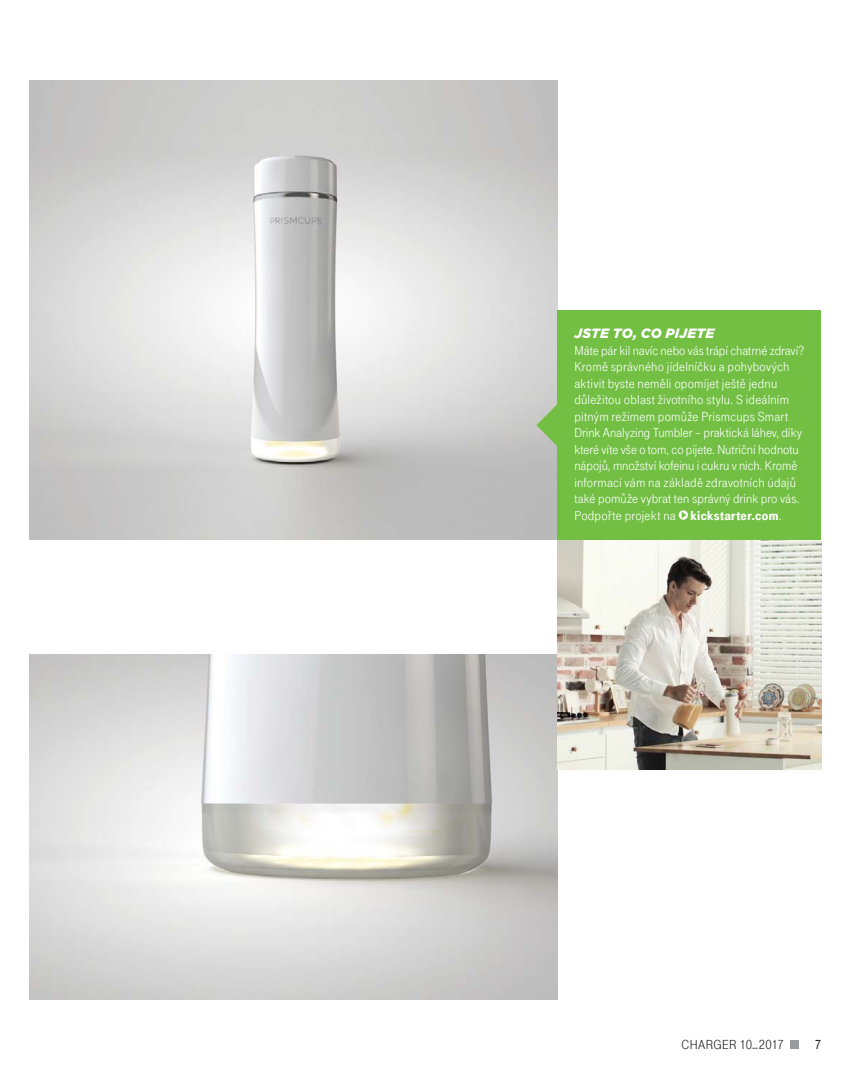
<style>
.page{position:relative;width:851px;height:1080px;background:#fff}
.page>*{position:absolute;margin:0;border:0;box-sizing:border-box;transform-origin:0 0}
.t1{font:13.5px/16.5px "Tele Grotesk EE Norm";letter-spacing:.01em;color:#fff}
.t2{font:italic 900 13.5px "Gotham";letter-spacing:.01em;color:#fff}
.t3{font:13.5px "Tele Grotesk EE Norm";letter-spacing:.02em;color:#231f20}
.t4{font:13.5px "Tele Grotesk EE Halb";color:#231f20}
.s1{font-family:"Tele Grotesk EE Ultr"}
</style>
<div class="page">
<div style="left:789px;top:1040px;width:9px;height:9px;background:#999b9e"></div>
<img style="left:30px;top:655px;width:527px;height:344px">
<img style="left:30px;top:81px;width:527px;height:459px">
<svg style="left:536px;top:404px;width:21px;height:42px"></svg>
<div style="left:557px;top:310px;width:264px;height:230px;background:#72bf44"></div>
<svg style="left:678px;top:510px;width:9px;height:10px"></svg>
<img style="left:557px;top:540px;width:264px;height:230px">
<p class="t2" style="left:574px;top:328px;width:141px">JSTE TO, CO PIJETE</p>
<p class="t1" style="left:574px;top:341px;width:231px">Máte pár kil navíc nebo vás trápí chatrné zdraví?<br>Kromě správného jídelníčku a pohybových aktivit byste neměli opomíjet ještě jednu důležitou oblast životního stylu. S ideálním pitným režimem pomůže Prismcups Smart Drink Analyzing Tumbler – praktická láhev, díky které víte vše o tom, co pijete. Nutriční hodnotu nápojů, množství kofeinu i cukru v nich. Kromě informací vám na základě zdravotních údajů také pomůže vybrat ten správný drink pro vás.<br>Podpořte projekt na <span class="s1">kickstarter.com</span>.</p>
<p class="t3" style="left:681px;top:1035px;width:104px">CHARGER 10_2017</p>
<p class="t4" style="left:814px;top:1035px;width:8px">7</p>
</div>
